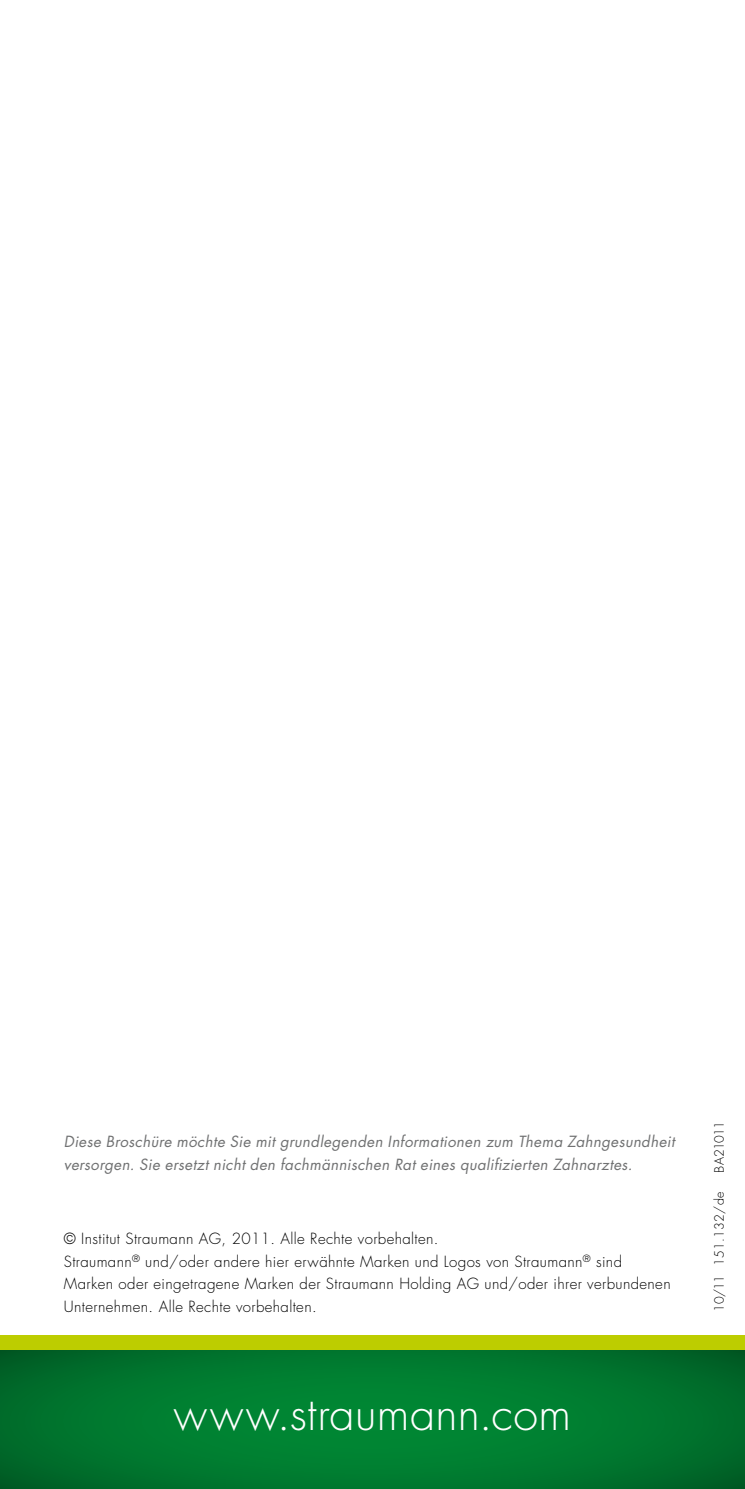
<style>
.page{position:relative;width:745px;height:1489px;background:#fff}
.page>*{position:absolute;margin:0;border:0;box-sizing:border-box;transform-origin:0 0}
.t1{font:300 45px "Futura Std";letter-spacing:.01em;color:#fff}
.t2{font:300 15px/22.5px "Futura LT";letter-spacing:.025em;color:#000}
.t3{font:italic 15px/22.5px "Futura LT";letter-spacing:.025em;color:#707172}
.t4{font:300 12.5px "Futura LT";letter-spacing:.025em;color:#000}
.t5{font:300 12.5px "Futura LT";letter-spacing:-.04em;color:#000}
</style>
<div class="page">
<svg style="left:0;top:1349px;width:744px;height:139px;background:#01782e"></svg>
<div style="left:0;top:1335px;width:744px;height:14px;background:#bdcd00"></div>
<p class="t3" style="left:64px;top:1130px;width:612px">Diese Broschüre möchte Sie mit grundlegenden Informationen zum Thema Zahngesundheit versorgen. Sie ersetzt nicht den fachmännischen Rat eines qualifizierten Zahnarztes.</p>
<p class="t2" style="left:64px;top:1227px;width:608px">© Institut Straumann AG, 2011. Alle Rechte vorbehalten.<br>Straumann<sup>®</sup> und/oder andere hier erwähnte Marken und Logos von Straumann<sup>®</sup> sind Marken oder eingetragene Marken der Straumann Holding AG und/oder ihrer verbundenen Unternehmen. Alle Rechte vorbehalten.</p>
<h1 class="t1" style="left:173px;top:1385px;width:399px">www.straumann.com</h1>
<p class="t5" style="left:711px;top:1172px;width:53px;rotate:-90deg">BA21011</p>
<p class="t4" style="left:711px;top:1311px;width:122px;rotate:-90deg">10/11 151.132/de</p>
</div>
